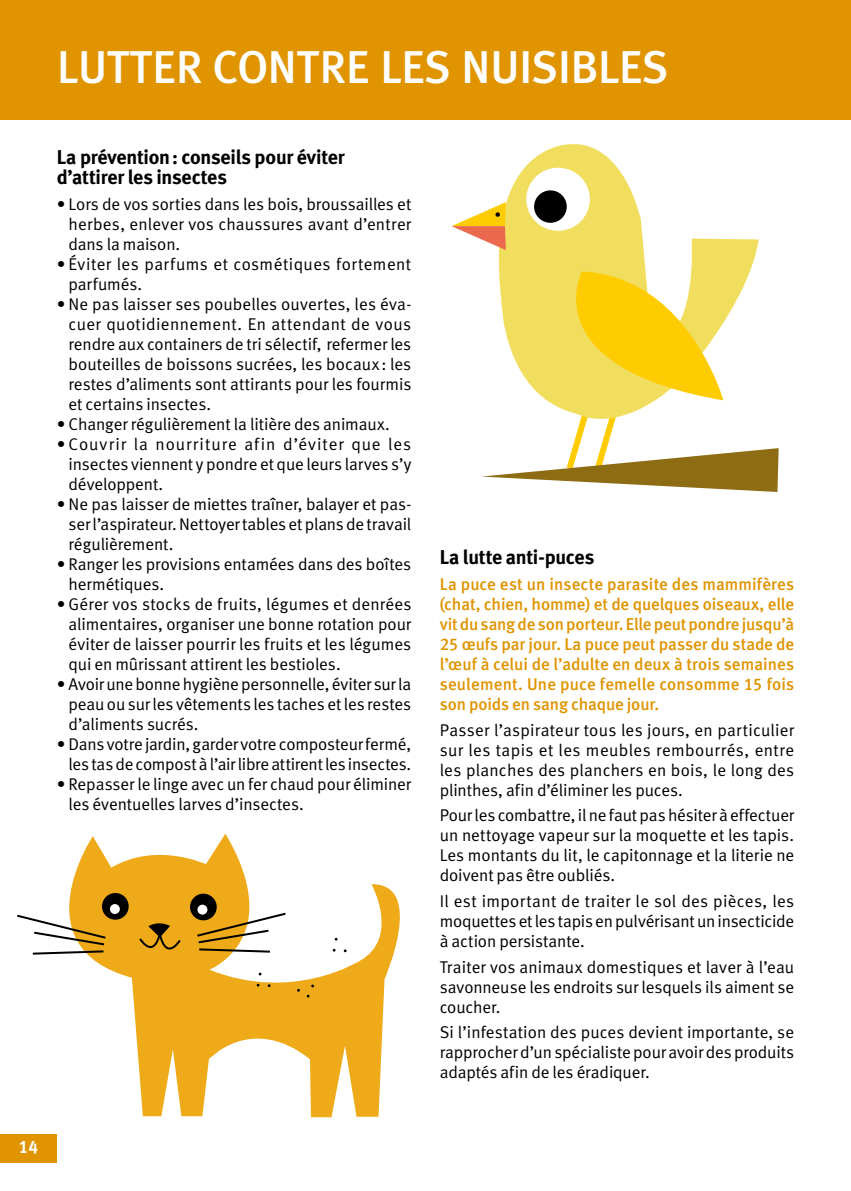
<style>
.page{position:relative;width:851px;height:1191px;background:#fff}
.page>*{position:absolute;margin:0;border:0;box-sizing:border-box;transform-origin:0 0}
.t1{font:500 46px "Meta Plus";letter-spacing:-.015em;color:#fff}
.t2{font:20px/20px "Meta Bold LF";letter-spacing:-.01em;color:#000}
.t3{font:18px "Meta Bold LF";color:#fff;scale:.95 1}
.t4{font:17px/20px "Meta Normal LF";letter-spacing:-.005em;color:#000;text-align:justify}
.t5{font:17px/20px "Meta Medium LF";letter-spacing:.005em;color:#e09400;text-align:justify}
.t6{font:17px/20px "Meta Normal LF";letter-spacing:.025em;color:#000}
</style>
<div class="page">
<div style="left:0;top:1134px;width:57px;height:28px;background:#e09400"></div>
<div style="left:0;top:0;width:850px;height:119px;background:#e09400"></div>
<svg style="left:69px;top:833px;width:331px;height:284px"></svg>
<div style="left:102px;top:893px;width:27px;height:26px;background:#000;border-radius:50%"></div>
<svg style="left:137px;top:920px;width:46px;height:41px;background:#cb9015"></svg>
<div style="left:190px;top:893px;width:27px;height:27px;background:#000;border-radius:50%"></div>
<svg style="left:195px;top:911px;width:93px;height:42px"></svg>
<svg style="left:17px;top:913px;width:91px;height:42px"></svg>
<div style="left:110px;top:904px;width:10px;height:10px;background:#fff;border-radius:50%"></div>
<div style="left:197px;top:904px;width:10px;height:10px;background:#fff;border-radius:50%"></div>
<svg style="left:297px;top:988px;width:3px;height:4px"></svg>
<svg style="left:306px;top:994px;width:4px;height:3px"></svg>
<svg style="left:498px;top:144px;width:260px;height:127px"></svg>
<div style="left:526px;top:168px;width:63px;height:63px;background:#fff;border-radius:50%"></div>
<div style="left:534px;top:190px;width:32px;height:33px;background:#000;border-radius:50%"></div>
<svg style="left:451px;top:202px;width:55px;height:48px"></svg>
<svg style="left:482px;top:271px;width:296px;height:221px"></svg>
<h1 class="t1" style="left:57px;top:40px;width:613px">LUTTER CONTRE LES NUISIBLES</h1>
<p class="t2" style="left:57px;top:147px;width:289px">La prévention: conseils pour éviter d’attirer les insectes</p>
<p class="t4" style="left:68px;top:194px;width:344px;text-indent:-12px">• Lors de vos sorties dans les bois, broussailles et herbes, enlever vos chaussures avant d’entrer dans la maison.</p>
<p class="t6" style="left:68px;top:254px;width:344px;text-indent:-12px">• Éviter les parfums et cosmétiques fortement parfumés.</p>
<p class="t4" style="left:68px;top:294px;width:344px;text-indent:-12px">• Ne pas laisser ses poubelles ouvertes, les éva&shy;cuer quotidiennement. En attendant de vous rendre aux containers de tri sélectif, refermer les bouteilles de boissons sucrées, les bocaux: les restes d’aliments sont attirants pour les fourmis et certains insectes.</p>
<p class="t4" style="left:57px;top:414px;width:334px">• Changer régulièrement la litière des animaux.</p>
<p class="t4" style="left:68px;top:434px;width:344px;text-indent:-12px">• Couvrir la nourriture afin d’éviter que les insectes viennent y pondre et que leurs larves s’y développent.</p>
<p class="t4" style="left:68px;top:494px;width:344px;text-indent:-12px">• Ne pas laisser de miettes traîner, balayer et pas&shy;ser l’aspirateur. Nettoyer tables et plans de travail régulièrement.</p>
<p class="t4" style="left:68px;top:553px;width:344px;text-indent:-12px">• Ranger les provisions entamées dans des boîtes hermétiques.</p>
<p class="t4" style="left:68px;top:593px;width:344px;text-indent:-12px">• Gérer vos stocks de fruits, légumes et denrées alimentaires, organiser une bonne rotation pour éviter de laisser pourrir les fruits et les légumes qui en mûrissant attirent les bestioles.</p>
<p class="t4" style="left:68px;top:673px;width:344px;text-indent:-12px">• Avoir une bonne hygiène personnelle, éviter sur la peau ou sur les vêtements les taches et les restes d’aliments sucrés.</p>
<p class="t4" style="left:57px;top:733px;width:356px;text-align:right">• Dans votre jardin, garder votre composteur fermé, les tas de compost à l’air libre attirent les insectes.</p>
<p class="t4" style="left:68px;top:773px;width:344px;text-indent:-12px">• Repasser le linge avec un fer chaud pour éliminer les éventuelles larves d’insectes.</p>
<p class="t3" style="left:19px;top:1136px;width:22px">14</p>
<p class="t2" style="left:439px;top:547px;width:156px">La lutte anti-puces</p>
<p class="t5" style="left:439px;top:574px;width:356px">La puce est un insecte parasite des mammifères (chat, chien, homme) et de quelques oiseaux, elle vit du sang de son porteur. Elle peut pondre jusqu’à 25 œufs par jour. La puce peut passer du stade de l’œuf à celui de l’adulte en deux à trois semaines seulement. Une puce femelle consomme 15 fois son poids en sang chaque jour.</p>
<p class="t4" style="left:439px;top:719px;width:356px">Passer l’aspirateur tous les jours, en particulier sur les tapis et les meubles rembourrés, entre les planches des planchers en bois, le long des plinthes, afin d’éliminer les puces.</p>
<p class="t4" style="left:439px;top:805px;width:356px">Pour les combattre, il ne faut pas hésiter à effectuer un nettoyage vapeur sur la moquette et les tapis.<br>Les montants du lit, le capitonnage et la literie ne doivent pas être oubliés.</p>
<p class="t4" style="left:439px;top:891px;width:356px">Il est important de traiter le sol des pièces, les moquettes et les tapis en pulvérisant un insecticide à action persistante.</p>
<p class="t4" style="left:439px;top:956px;width:356px">Traiter vos animaux domestiques et laver à l’eau savonneuse les endroits sur lesquels ils aiment se coucher.</p>
<p class="t4" style="left:439px;top:1022px;width:356px">Si l’infestation des puces devient importante, se rapprocher d’un spécialiste pour avoir des produits adaptés afin de les éradiquer.</p>
</div>
